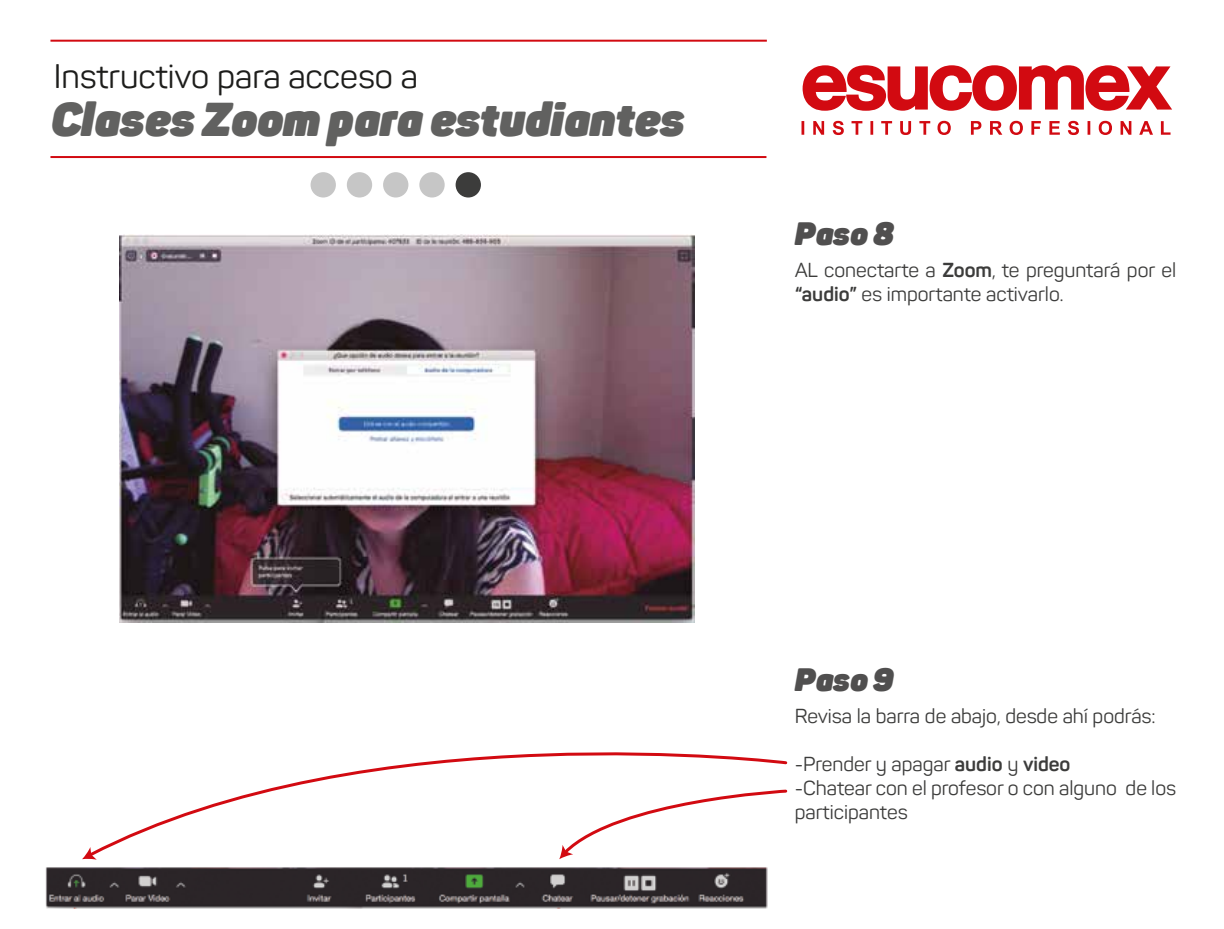
<style>
.page{position:relative;width:1224px;height:929px;background:#fff}
.page>*{position:absolute;margin:0;border:0;box-sizing:border-box;transform-origin:0 0}
.t1{font:italic 900 46.8px "Panton";color:#616160}
.t2{font:33.6px "Panton";color:#1d1d1b}
.t3{font:italic 900 32px "Panton";color:#504f4f}
.t4{font:20px/24px "Panton";color:#3c3c3b}
.s1{font-weight:700}
</style>
<div class="page">
<img style="left:120px;top:234px;width:575px;height:389px">
<img style="left:46px;top:867px;width:722px;height:42px">
<svg style="left:97px;top:752px;width:691px;height:101px"></svg>
<svg style="left:82px;top:847px;width:15px;height:13px"></svg>
<svg style="left:559px;top:788px;width:229px;height:71px"></svg>
<svg style="left:802px;top:65px;width:370px;height:70px"></svg>
<hr style="left:50px;top:156px;width:716px;height:2px;background:#d20a11">
<hr style="left:50px;top:40px;width:717px;height:2px;background:#d20a11">
<div style="left:311px;top:172px;width:25px;height:25px;background:#c6c6c6;border-radius:50%"></div>
<div style="left:347px;top:172px;width:25px;height:25px;background:#c6c6c6;border-radius:50%"></div>
<div style="left:383px;top:172px;width:25px;height:25px;background:#c6c6c6;border-radius:50%"></div>
<div style="left:419px;top:172px;width:26px;height:25px;background:#c6c6c6;border-radius:50%"></div>
<div style="left:456px;top:172px;width:25px;height:25px;background:#3c3c3b;border-radius:50%"></div>
<h2 class="t2" style="left:54px;top:55px;width:366px">Instructivo para acceso a</h2>
<h1 class="t1" style="left:50px;top:89px;width:636px">Clases Zoom para estudiantes</h1>
<h3 class="t3" style="left:795px;top:213px;width:101px">Paso 8</h3>
<p class="t4" style="left:795px;top:258px;width:383px">AL conectarte a <span class="s1">Zoom</span>, te preguntará por el <span class="s1">“audio”</span> es importante activarlo.</p>
<h3 class="t3" style="left:795px;top:659px;width:101px">Paso 9</h3>
<p class="t4" style="left:795px;top:704px;width:362px">Revisa la barra de abajo, desde ahí podrás:</p>
<p class="t4" style="left:795px;top:752px;width:383px">-Prender y apagar <span class="s1">audio</span> y <span class="s1">video<br></span>-Chatear con el profesor o con alguno de los participantes</p>
</div>
